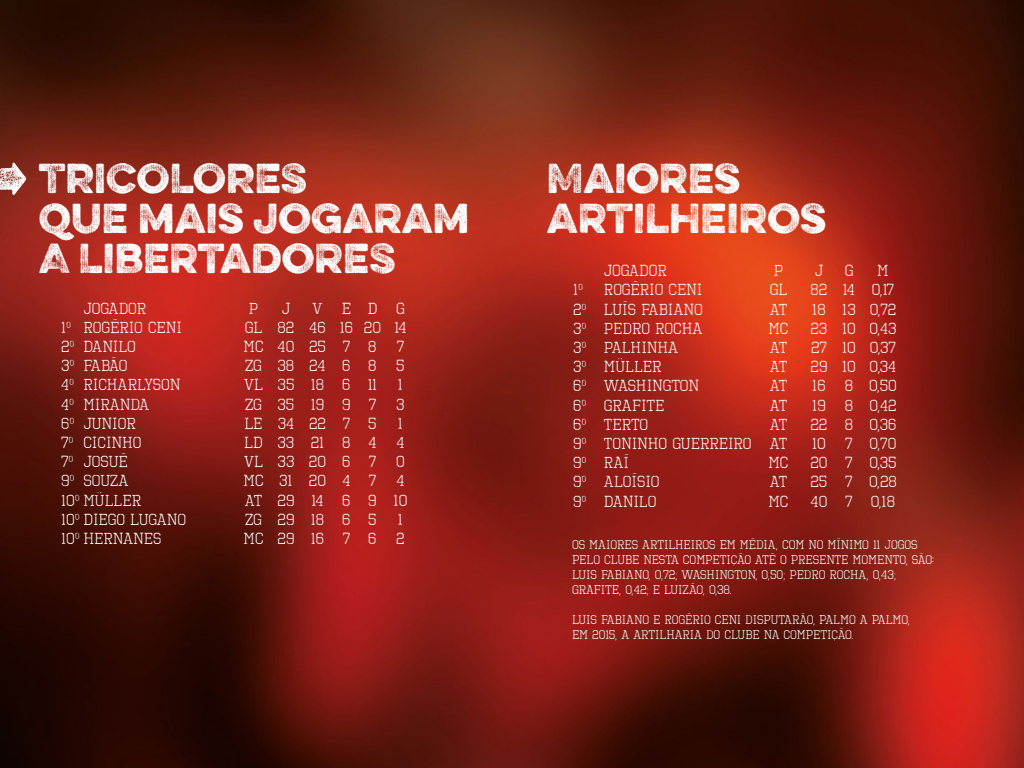
<style>
.page{position:relative;width:1024px;height:768px;background:#fff}
.page>*{position:absolute;margin:0;border:0;box-sizing:border-box;transform-origin:0 0}
.t1{font:300 37.5px/40px "Eveleth";color:#fff}
.t2{font:16px "Octin Vintage Free";color:#fff}
.t3{font:16px "Octin Vintage Free";letter-spacing:.465em;color:#fff}
.t4{font:16px "Octin Vintage Free";letter-spacing:.455em;color:#fff}
.t5{font:16px "Octin Vintage Free";letter-spacing:.49em;color:#fff}
.t6{font:12.5px/15px "Octin Vintage Free";color:#fff}
</style>
<div class="page">
<img style="left:0;top:0;width:1024px;height:768px">
<svg style="left:0;top:163px;width:26px;height:32px"></svg>
<p class="t1" style="left:39px;top:158px;width:432px">TRICOLORES<br>QUE MAIS JOGARAM<br>A LIBERTADORES</p>
<p class="t1" style="left:547px;top:158px;width:281px">MAIORES<br>ARTILHEIROS</p>
<p class="t2" style="left:604px;top:261px;width:64px">JOGADOR</p>
<p class="t2" style="left:774px;top:261px;width:11px">P</p>
<p class="t2" style="left:815px;top:261px;width:10px">J</p>
<p class="t2" style="left:845px;top:261px;width:10px">G</p>
<p class="t2" style="left:877px;top:261px;width:13px">M</p>
<p class="t2" style="left:83px;top:299px;width:64px">JOGADOR</p>
<p class="t2" style="left:249px;top:299px;width:11px">P</p>
<p class="t2" style="left:282px;top:299px;width:10px">J</p>
<p class="t2" style="left:312px;top:299px;width:94px">VEDG</p>
<p class="t2" style="left:61px;top:318px;width:122px">1º ROGÉRIO CENI</p>
<p class="t2" style="left:245px;top:318px;width:163px">GL 82 46 16 20 14</p>
<p class="t2" style="left:61px;top:337px;width:76px">2º DANILO</p>
<p class="t2" style="left:244px;top:337px;width:135px">MC4025 7 8</p>
<p class="t2" style="left:397px;top:337px;width:9px">7</p>
<p class="t2" style="left:61px;top:356px;width:68px">3º FABÃO</p>
<p class="t3" style="left:245px;top:356px;width:161px">ZG38246 8 5</p>
<p class="t2" style="left:61px;top:376px;width:121px">4º RICHARLYSON</p>
<p class="t2" style="left:244px;top:376px;width:135px">VL 35 18 6 11</p>
<p class="t2" style="left:398px;top:376px;width:7px">1</p>
<p class="t2" style="left:61px;top:395px;width:90px">4º MIRANDA</p>
<p class="t2" style="left:245px;top:395px;width:133px">ZG3519 9 7</p>
<p class="t2" style="left:396px;top:395px;width:10px">3</p>
<p class="t2" style="left:61px;top:414px;width:76px">6º JUNIOR</p>
<p class="t2" style="left:244px;top:414px;width:134px">LE3422 7 5</p>
<p class="t2" style="left:398px;top:414px;width:7px">1</p>
<p class="t2" style="left:61px;top:433px;width:82px">7º CICINHO</p>
<p class="t2" style="left:244px;top:433px;width:162px">LD3321 8 4 4</p>
<p class="t2" style="left:61px;top:452px;width:68px">7º JOSUÉ</p>
<p class="t4" style="left:244px;top:452px;width:162px">VL33206 7 0</p>
<p class="t2" style="left:61px;top:472px;width:69px">9º SOUZA</p>
<p class="t5" style="left:244px;top:472px;width:134px">MC31204 7</p>
<p class="t2" style="left:396px;top:472px;width:10px">4</p>
<p class="t2" style="left:61px;top:491px;width:82px">10º MÜLLER</p>
<p class="t2" style="left:245px;top:491px;width:164px">AT2914 6 910</p>
<p class="t2" style="left:61px;top:510px;width:127px">10º DIEGO LUGANO</p>
<p class="t2" style="left:245px;top:510px;width:133px">ZG2918 6 5</p>
<p class="t2" style="left:398px;top:510px;width:7px">1</p>
<p class="t2" style="left:61px;top:529px;width:102px">10º HERNANES</p>
<p class="t2" style="left:244px;top:529px;width:163px">MC2916 7 6 2</p>
<p class="t2" style="left:573px;top:281px;width:12px">1º</p>
<p class="t2" style="left:604px;top:281px;width:100px">ROGÉRIO CENI</p>
<p class="t2" style="left:770px;top:281px;width:19px">GL</p>
<p class="t2" style="left:811px;top:281px;width:85px">82 14 0,17</p>
<p class="t2" style="left:573px;top:300px;width:131px">2º LUÍS FABIANO</p>
<p class="t2" style="left:770px;top:300px;width:19px">AT</p>
<p class="t2" style="left:812px;top:300px;width:86px">18 13 0,72</p>
<p class="t2" style="left:573px;top:319px;width:131px">3º PEDRO ROCHA</p>
<p class="t2" style="left:769px;top:319px;width:21px">MC</p>
<p class="t2" style="left:811px;top:319px;width:88px">23 10 0,43</p>
<p class="t2" style="left:573px;top:338px;width:107px">3º PALHINHA</p>
<p class="t2" style="left:770px;top:338px;width:19px">AT</p>
<p class="t2" style="left:811px;top:338px;width:87px">27 10 0,37</p>
<p class="t2" style="left:573px;top:357px;width:90px">3º MÜLLER</p>
<p class="t2" style="left:770px;top:357px;width:19px">AT</p>
<p class="t2" style="left:811px;top:357px;width:87px">29 10 0,34</p>
<p class="t2" style="left:573px;top:377px;width:128px">6º WASHINGTON</p>
<p class="t2" style="left:770px;top:377px;width:19px">AT</p>
<p class="t2" style="left:812px;top:377px;width:86px">16 8 0,50</p>
<p class="t2" style="left:573px;top:396px;width:93px">6º GRAFITE</p>
<p class="t2" style="left:770px;top:396px;width:19px">AT</p>
<p class="t2" style="left:812px;top:396px;width:86px">19 8 0,42</p>
<p class="t2" style="left:573px;top:415px;width:77px">6º TERTO</p>
<p class="t2" style="left:770px;top:415px;width:19px">AT</p>
<p class="t2" style="left:811px;top:415px;width:87px">22 8 0,36</p>
<p class="t2" style="left:573px;top:434px;width:216px">9º TONINHO GUERREIRO AT</p>
<p class="t2" style="left:812px;top:434px;width:86px">10 7 0,70</p>
<p class="t2" style="left:573px;top:453px;width:57px">9º RAÍ</p>
<p class="t2" style="left:769px;top:453px;width:21px">MC</p>
<p class="t2" style="left:810px;top:453px;width:88px">20 7 0,35</p>
<p class="t2" style="left:573px;top:473px;width:88px">9º ALOÍSIO</p>
<p class="t2" style="left:770px;top:473px;width:19px">AT</p>
<p class="t2" style="left:811px;top:473px;width:88px">25 7 0,28</p>
<p class="t2" style="left:573px;top:492px;width:85px">9º DANILO</p>
<p class="t2" style="left:769px;top:492px;width:21px">MC</p>
<p class="t2" style="left:811px;top:492px;width:86px">40 7 0,18</p>
<p class="t6" style="left:572px;top:537px;width:364px">OS MAIORES ARTILHEIROS EM MÉDIA, COM NO MÍNIMO 11 JOGOS PELO CLUBE NESTA COMPETIÇÃO ATÉ O PRESENTE MOMENTO, SÃO:<br>LUIS FABIANO, 0,72; WASHINGTON, 0,50; PEDRO ROCHA, 0,43; GRAFITE, 0,42; E LUIZÃO, 0,38.</p>
<p class="t6" style="left:572px;top:612px;width:340px">LUIS FABIANO E ROGÉRIO CENI DISPUTARÃO, PALMO A PALMO,<br>EM 2015, A ARTILHARIA DO CLUBE NA COMPETIÇÃO.</p>
</div>
